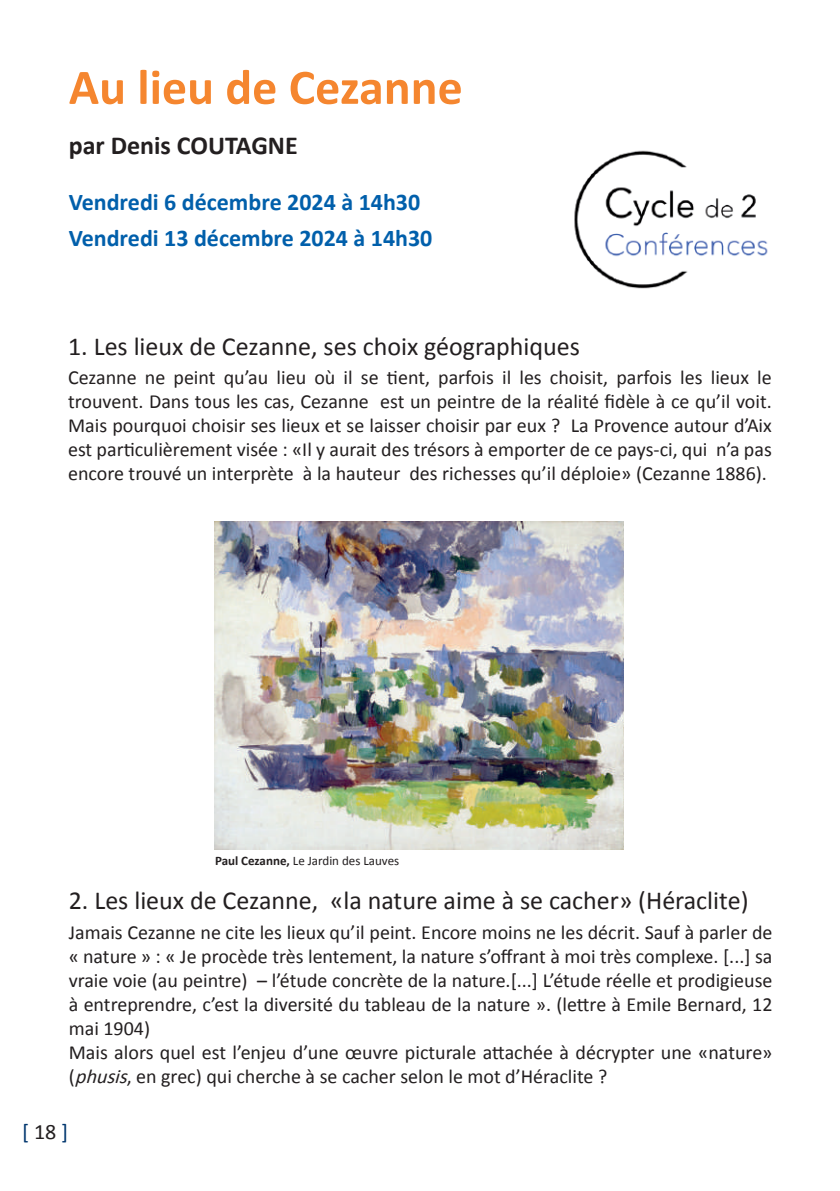
<style>
.page{position:relative;width:840px;height:1191px;background:#fff}
.page>*{position:absolute;margin:0;border:0;box-sizing:border-box;transform-origin:0 0}
.t1{font:700 50px "Calibri";color:#f5862f}
.t2{font:26px "Calibri";color:#231f20}
.t3{font:700 26px "Calibri";color:#231f20}
.t4{font:700 24px/36px "Calibri";color:#015fab}
.t5{font:22px "Calibri";color:#00366e}
.t6{font:20px/24px "Calibri";color:#231f20;text-align:justify}
.t7{font:13px "Calibri";color:#231f20}
.s1{font-weight:700}
.s2{font-style:italic}
.s3{color:#231f20}
</style>
<div class="page">
<img style="left:574px;top:150px;width:194px;height:139px">
<img style="left:214px;top:521px;width:408px;height:328px">
<h1 class="t1" style="left:69px;top:52px;width:395px">Au lieu de Cezanne</h1>
<h2 class="t3" style="left:69px;top:127px;width:230px">par Denis COUTAGNE</h2>
<p class="t4" style="left:69px;top:183px;width:365px">Vendredi 6 décembre 2024 à 14h30<br>Vendredi 13 décembre 2024 à 14h30</p>
<h2 class="t2" style="left:68px;top:328px;width:513px">1. Les lieux de Cezanne, ses choix géographiques</h2>
<p class="t6" style="left:68px;top:365px;width:704px">Cezanne ne peint qu’au lieu où il se tient, parfois il les choisit, parfois les lieux le trouvent. Dans tous les cas, Cezanne est un peintre de la réalité fidèle à ce qu’il voit.<br>Mais pourquoi choisir ses lieux et se laisser choisir par eux ? La Provence autour d’Aix est particulièrement visée : «Il y aurait des trésors à emporter de ce pays-ci, qui n’a pas encore trouvé un interprète à la hauteur des richesses qu’il déploie» (Cezanne 1886).</p>
<p class="t7" style="left:215px;top:851px;width:186px"><span class="s1">Paul Cezanne,</span> Le Jardin des Lauves</p>
<h2 class="t2" style="left:69px;top:882px;width:681px">2. Les lieux de Cezanne, «la nature aime à se cacher» (Héraclite)</h2>
<p class="t6" style="left:69px;top:919px;width:704px;text-align:left">Jamais Cezanne ne cite les lieux qu’il peint. Encore moins ne les décrit. Sauf à parler de « nature » : « Je procède très lentement, la nature s’offrant à moi très complexe. [...] sa vraie voie (au peintre) – l’étude concrète de la nature.[...] L’étude réelle et prodigieuse à entreprendre, c’est la diversité du tableau de la nature ». (lettre à Emile Bernard, 12 mai 1904)<br>Mais alors quel est l’enjeu d’une œuvre picturale attachée à décrypter une «nature» (<span class="s2">phusis</span>, en grec) qui cherche à se cacher selon le mot d’Héraclite ?</p>
<p class="t5" style="left:22px;top:1116px;width:47px">[ <span class="s3">18</span> ]</p>
</div>
